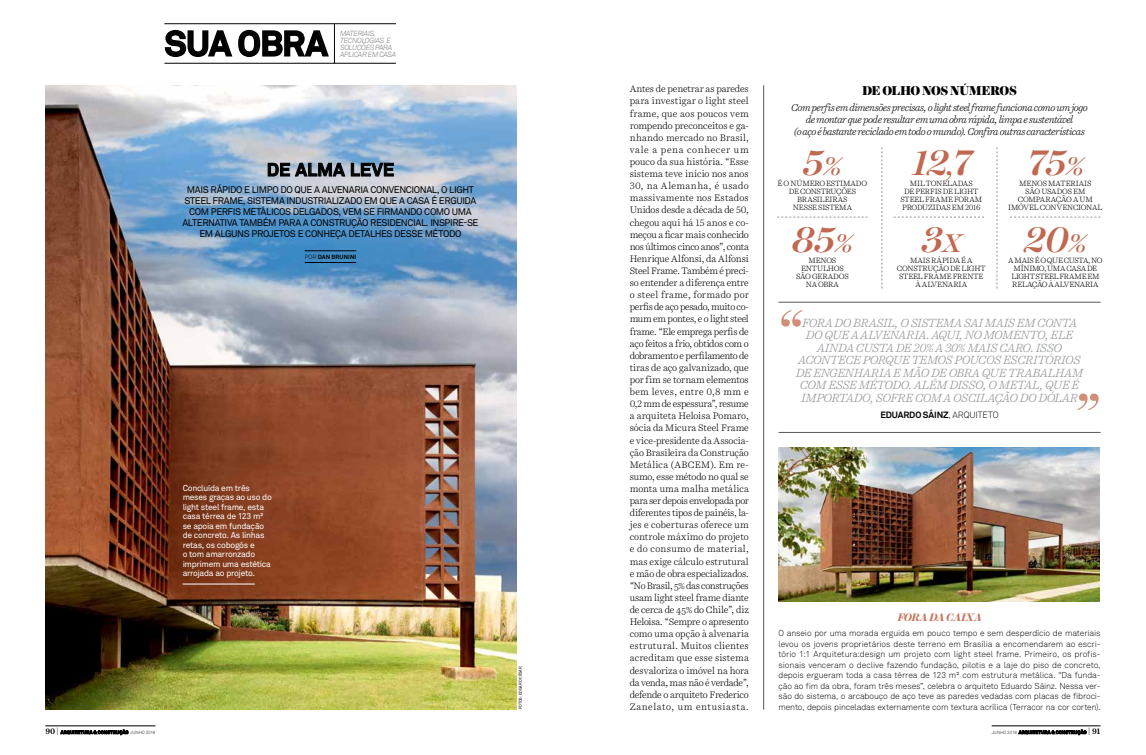
<style>
.page{position:relative;width:1146px;height:755px;background:#fff}
.page>*{position:absolute;margin:0;border:0;box-sizing:border-box;transform-origin:0 0}
.t1{font:italic 500 36px/76.9px "Harriet Display";letter-spacing:-.01em;color:#c06850}
.t2{font:700 34.6px "Akkurat Std";letter-spacing:-.02em;color:#000}
.t3{font:700 18px "Akkurat Std";letter-spacing:.01em;color:#000}
.t4{font:900 13px "Harriet Display";letter-spacing:-.03em;color:#000}
.t5{font:italic 300 12px/12.5px "Harriet Text";letter-spacing:-.03em;color:#939598;text-align:center}
.t6{font:italic 700 11px "Harriet Display";letter-spacing:-.015em;color:#c6745c}
.t7{font:italic 300 10px/12px "Harriet Text";letter-spacing:-.05em;color:#000;text-align:center}
.t8{font:300 9.5px/12.1px "Harriet Text";letter-spacing:-.01em;color:#000;text-align:justify}
.t9{font:9.5px/11px "Akkurat Std";letter-spacing:-.045em;color:#000;text-align:center}
.t10{font:700 9px "Akkurat Std";letter-spacing:-.015em;color:#000}
.t11{font:300 8.5px/10.5px "Akkurat Std";letter-spacing:-.02em;color:#000;text-align:justify}
.t12{font:8.5px/9.5px "Akkurat Std";letter-spacing:-.035em;color:#fff}
.t13{font:300 7.7px/8px "Harriet Text";letter-spacing:-.015em;color:#000}
.t14{font:300 7.7px/8px "Harriet Text";letter-spacing:-.05em;color:#000}
.t15{font:300 7.7px/8px "Harriet Text";letter-spacing:.01em;color:#000}
.t16{font:300 7.7px "Harriet Text";letter-spacing:-.035em;color:#000}
.t17{font:300 7.7px "Harriet Text";letter-spacing:.025em;color:#000}
.t18{font:300 7.7px "Harriet Text";letter-spacing:.005em;color:#000}
.t19{font:italic 300 7.3px/7px "Akkurat Std";letter-spacing:-.04em;color:#6d6e71}
.t20{font:700 6px "Akkurat Std";letter-spacing:.01em;color:#000}
.t21{font:4px "Akkurat Std";letter-spacing:-.01em;color:#000}
.s1{font-weight:300}
.s2{font-size:26px}
</style>
<div class="page">
<svg style="left:60px;top:729px;width:68px;height:5px"></svg>
<hr style="left:45px;top:725px;width:110px;height:1px;background:#000">
<svg style="left:1018px;top:729px;width:68px;height:5px"></svg>
<hr style="left:991px;top:725px;width:109px;height:1px;background:#000">
<svg style="left:1077px;top:393px;width:21px;height:17px"></svg>
<svg style="left:781px;top:310px;width:21px;height:16px"></svg>
<img style="left:45px;top:85px;width:471px;height:624px">
<img style="left:778px;top:447px;width:321px;height:153px">
<svg style="left:267px;top:162px;width:127px;height:15px"></svg>
<hr style="left:304px;top:262px;width:52px;height:1px;background:#000">
<hr style="left:304px;top:250px;width:52px;height:1px;background:#000">
<hr style="left:763px;top:85px;width:1px;height:624px;background:#58595b">
<hr style="left:778px;top:432px;width:322px;height:1px;background:#58595b">
<hr style="left:778px;top:302px;width:322px;height:1px;background:#58595b">
<svg style="left:881px;top:147px;width:1px;height:141px"></svg>
<svg style="left:996px;top:147px;width:1px;height:141px"></svg>
<svg style="left:893px;top:217px;width:90px;height:1px"></svg>
<svg style="left:1010px;top:217px;width:90px;height:1px"></svg>
<svg style="left:777px;top:217px;width:90px;height:1px"></svg>
<hr style="left:183px;top:583px;width:72px;height:1px;background:#fff">
<svg style="left:164px;top:29px;width:165px;height:28px"></svg>
<hr style="left:164px;top:63px;width:232px;height:1px;background:#000">
<hr style="left:164px;top:23px;width:232px;height:1px;background:#000">
<hr style="left:334px;top:24px;width:1px;height:39px;background:#000">
<h2 class="t2" style="left:165px;top:22px;width:165px">SUA OBRA</h2>
<p class="t19" style="left:340px;top:29px;width:58px">MATERIAIS,<br>TECNOLOGIAS E<br>SOLUÇÕES PARA<br>APLICAR EM CASA</p>
<h3 class="t3" style="left:267px;top:158px;width:129px">DE ALMA LEVE</h3>
<p class="t9" style="left:182px;top:184px;width:298px">MAIS RÁPIDO E LIMPO DO QUE A ALVENARIA CONVENCIONAL, O LIGHT STEEL FRAME, SISTEMA INDUSTRIALIZADO EM QUE A CASA É ERGUIDA COM PERFIS METÁLICOS DELGADOS, VEM SE FIRMANDO COMO UMA ALTERNATIVA TAMBÉM PARA A CONSTRUÇÃO RESIDENCIAL. I NSPIRE-SE EM ALGUNS PROJETOS E CONHEÇA DETALHES DESSE MÉTODO</p>
<p class="t20" style="left:304px;top:253px;width:53px"><span class="s1">por</span> DAN BRUNINI</p>
<p class="t12" style="left:183px;top:482px;width:91px">CONCLUÍDA EM TRÊS<br>MESES GRAÇAS AO USO DO<br>LIGHT STEEL FRAME, ESTA<br>CASA TÉRREA DE 123 M²<br>SE APOIA EM FUNDAÇÃO<br>DE CONCRETO. AS LINHAS<br>RETAS, OS COBOGÓS E<br>O TOM AMARRONZADO<br>IMPRIMEM UMA ESTÉTICA<br>ARROJADA AO PROJETO.</p>
<p class="t21" style="left:518px;top:708px;width:44px;rotate:-90deg">FOTOS: EDGARD CÉSAR</p>
<p class="t8" style="left:629px;top:83px;width:121px">Antes de penetrar as paredes para investigar o light steel frame, que aos poucos vem rompendo preconceitos e ga&shy;nhando mercado no Brasil, vale a pena conhecer um pouco da sua história. “Esse sistema teve início nos anos 30, na Alemanha, é usado massivamente nos Estados Unidos desde a década de 50, chegou aqui há 15 anos e co&shy;meçou a ficar mais conhecido nos últimos cinco anos”, conta Henrique Alfonsi, da Alfonsi Steel Frame. Também é preci&shy;so entender a diferença entre o steel frame, formado por perfis de aço pesado, muito co&shy;mum em pontes, e o light steel frame. “Ele emprega perfis de aço feitos a frio, obtidos com o dobramento e perfilamento de tiras de aço galvanizado, que por fim se tornam elementos bem leves, entre 0,8 mm e 0,2 mm de espessura”, resume a arquiteta Heloisa Pomaro, sócia da Micura Steel Frame e vice-presidente da Associa&shy;ção Brasileira da Construção Metálica (ABCEM). Em re&shy;sumo, esse método no qual se monta uma malha metálica para ser depois envelopada por diferentes tipos de painéis, la&shy;jes e coberturas oferece um controle máximo do projeto e do consumo de material, mas exige cálculo estrutural e mão de obra especializados. “No Brasil, 5% das construções usam light steel frame diante de cerca de 45% do Chile”, diz Heloisa. “Sempre o apresento como uma opção à alvenaria estrutural. Muitos clientes acreditam que esse sistema desvaloriza o imóvel na hora da venda, mas não é verdade”, defende o arquiteto Frederico Zanelato, um entusiasta.</p>
<h3 class="t4" style="left:862px;top:81px;width:156px">DE OLHO NOS NÚMEROS</h3>
<p class="t7" style="left:791px;top:101px;width:298px">COM PERFIS EM DIMENSÕES PRECISAS, O LIGHT STEEL FRAME FUNCIONA COMO UM JOGO<br>DE MONTAR QUE PODE RESULTAR EM UMA OBRA RÁPIDA, LIMPA E SUSTENTÁVEL<br>(O AÇO É BASTANTE RECICLADO EM TODO O MUNDO). CONFIRA OUTRAS CARACTERÍSTICAS</p>
<h1 class="t1" style="left:791px;top:123px;width:63px;text-align:center">5<span class="s2">%<br></span>85<span class="s2">%</span></h1>
<p class="t13" style="left:788px;top:179px;width:80px;text-indent:-11px">é o número estimado de const</p>
<p class="t13" style="left:825px;top:187px;width:27px">ruções</p>
<p class="t17" style="left:797px;top:194px;width:47px">brasileiras</p>
<p class="t13" style="left:792px;top:203px;width:6px">nesse</p>
<p class="t13" style="left:818px;top:203px;width:14px">sistema</p>
<h1 class="t1" style="left:911px;top:123px;width:62px">12<span class="s2">,</span>7<br>3<span class="s2">x</span></h1>
<h1 class="t1" style="left:1023px;top:123px;width:64px">75<span class="s2">%<br></span>20<span class="s2">%</span></h1>
<p class="t13" style="left:909px;top:179px;width:59px">mil Toneladas</p>
<p class="t16" style="left:904px;top:186px;width:70px">de perfis de light</p>
<p class="t13" style="left:900px;top:195px;width:6px">stee</p>
<p class="t13" style="left:919px;top:195px;width:23px">l frame</p>
<p class="t13" style="left:1019px;top:179px;width:7px">men</p>
<p class="t13" style="left:1036px;top:179px;width:18px">osmate</p>
<p class="t13" style="left:1070px;top:179px;width:22px">riais</p>
<p class="t13" style="left:1025px;top:187px;width:23px">são usa</p>
<p class="t13" style="left:1056px;top:187px;width:24px">dos em</p>
<p class="t13" style="left:1017px;top:195px;width:18px">compa</p>
<p class="t15" style="left:1008px;top:195px;width:79px;text-indent:37px">ração a um imóvel c onvenc</p>
<p class="t14" style="left:902px;top:195px;width:80px;text-indent:52px">foram produzidas em 2016</p>
<p class="t13" style="left:1078px;top:203px;width:26px">ional</p>
<p class="t13" style="left:808px;top:256px;width:7px">men</p>
<p class="t13" style="left:826px;top:256px;width:10px">os</p>
<p class="t13" style="left:800px;top:264px;width:7px">entu</p>
<p class="t13" style="left:823px;top:264px;width:21px">lhos</p>
<p class="t18" style="left:796px;top:271px;width:53px">são gerados</p>
<p class="t13" style="left:805px;top:280px;width:33px">na obra</p>
<p class="t13" style="left:896px;top:256px;width:76px;text-indent:13px">mais rápida é a const</p>
<p class="t14" style="left:922px;top:264px;width:59px">rução de light</p>
<p class="t13" style="left:898px;top:272px;width:6px">stee</p>
<p class="t13" style="left:917px;top:272px;width:23px">l frame</p>
<p class="t13" style="left:952px;top:272px;width:16px">frente</p>
<p class="t13" style="left:915px;top:280px;width:28px">à alvena</p>
<p class="t13" style="left:953px;top:280px;width:14px">ria</p>
<p class="t13" style="left:1008px;top:256px;width:62px">amais é o que custa</p>
<p class="t13" style="left:1087px;top:256px;width:16px">, no</p>
<p class="t13" style="left:1013px;top:264px;width:41px">mínimo, uma</p>
<p class="t13" style="left:1066px;top:264px;width:6px">casa</p>
<p class="t13" style="left:1086px;top:264px;width:10px">de</p>
<p class="t13" style="left:1011px;top:272px;width:30px">light stee</p>
<p class="t13" style="left:1053px;top:272px;width:23px">l frame</p>
<p class="t13" style="left:1087px;top:272px;width:7px">em</p>
<p class="t13" style="left:1012px;top:280px;width:64px">relação à alvena</p>
<p class="t13" style="left:1084px;top:280px;width:13px">ria</p>
<p class="t5" style="left:795px;top:316px;width:289px">FORA DO BRASIL, O SISTEMA SAI MAIS EM C ONTA DO QUE A ALVENARIA. AQUI, NO MOMENTO, ELE AINDA C USTA DE 20% A 30% MAIS CARO. ISSO ACONTECE PORQUE TEMOS POUCOS ESCRITÓRIOS DE ENGENHARIA E MÃO DE OBRA QUE TRABALHAM C OM ESSE MÉTODO. ALÉM DISSO, O METAL, QUE É IMPORTADO, SOFRE COM A OSCILAÇÃO DO DÓLAR</p>
<p class="t10" style="left:880px;top:408px;width:120px">EDUARDO SÁINZ<span class="s1">, arquiteto</span></p>
<p class="t6" style="left:897px;top:609px;width:86px">FORA DA CAIXA</p>
<p class="t11" style="left:778px;top:627px;width:323px">O anseio por uma morada erguida em pouco tempo e sem desperdício de materiais levou os jovens proprietários deste terreno em Brasília a encomendarem ao escri&shy;tório 1:1 Arquitetura:design um projeto com light steel frame. Primeiro, os profis&shy;sionais venceram o declive fazendo fundação, pilotis e a laje do piso de concreto, depois ergueram toda a casa térrea de 123 m² com estrutura metálica. “Da funda&shy;ção ao fim da obra, foram três meses”, celebra o arquiteto Eduardo Sáinz. N essa ver&shy;são do sistema, o arcabouço de aço teve as paredes vedadas com placas de fibroci&shy;mento, depois pinceladas externamente com textura acrílica (Terracor na cor corten).</p>
</div>
